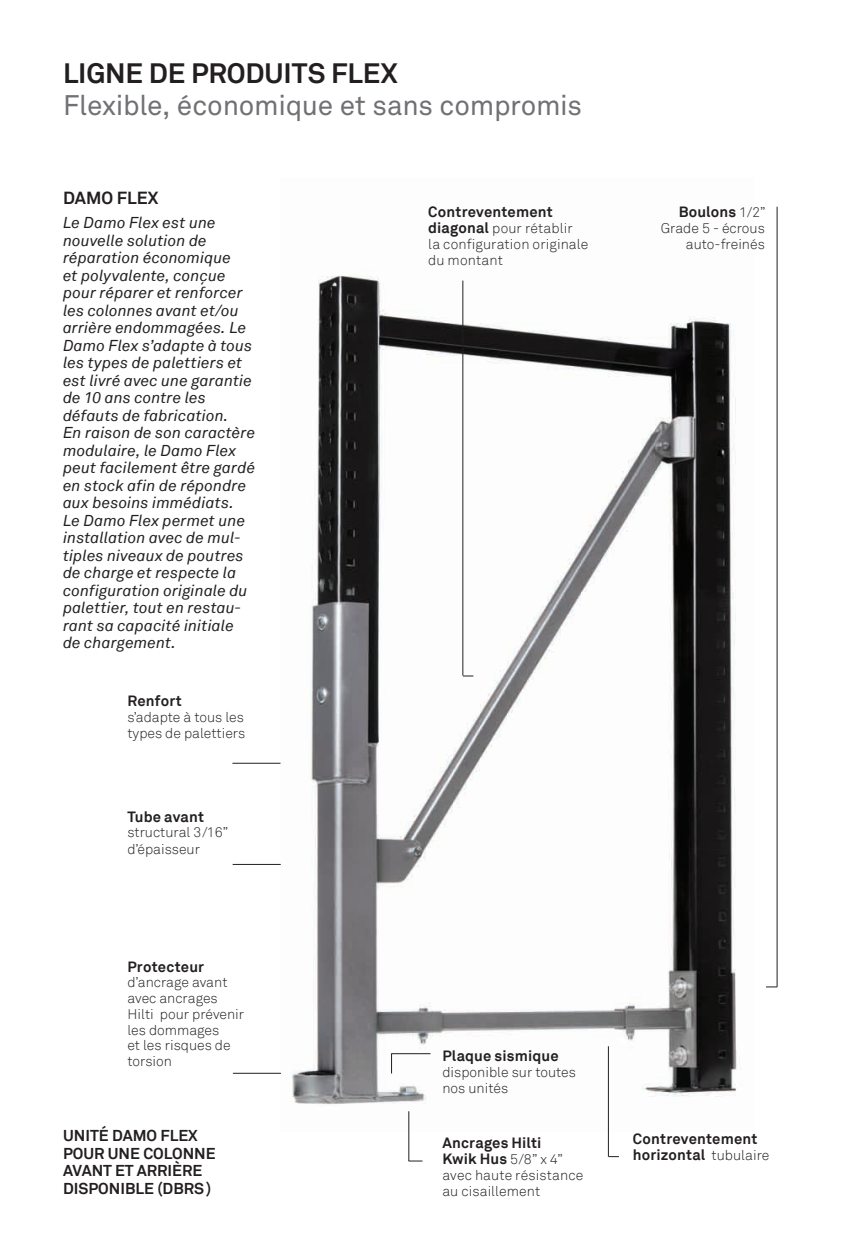
<style>
.page{position:relative;width:851px;height:1260px;background:#fff}
.page>*{position:absolute;margin:0;border:0;box-sizing:border-box;transform-origin:0 0}
.t1{font:28px "Akkurat";letter-spacing:-.01em;color:#717074}
.t2{font:700 28px "Akkurat";letter-spacing:-.005em;color:#231f20}
.Small_Product_Titles{font:700 17.5px "Akkurat";color:#231f20}
.Regular_Text_Boxes{font:italic 15.75px/17.5px "Akkurat";letter-spacing:.005em;color:#231f20}
.Small_Product_Titles-2{font:700 15.75px/17.5px "Akkurat";color:#231f20}
.t3{font:700 14.88px/15.8px "Akkurat";letter-spacing:.01em;color:#231f20}
.t4{font:300 14px/15.8px "Akkurat";color:#231f20}
.s1{font-weight:700;font-size:14.88px}
.s2{font-weight:300;font-size:14px}
</style>
<div class="page">
<img style="left:291px;top:275px;width:446px;height:856px">
<hr style="left:608px;top:1046px;width:1px;height:111px;background:#231f20">
<hr style="left:776px;top:207px;width:1px;height:780px;background:#231f20">
<svg style="left:408px;top:1161px;width:14px;height:1px"></svg>
<hr style="left:408px;top:1111px;width:1px;height:50px;background:#231f20">
<svg style="left:391px;top:1054px;width:1px;height:20px"></svg>
<hr style="left:391px;top:1053px;width:39px;height:1px;background:#231f20">
<hr style="left:462px;top:281px;width:1px;height:395px;background:#231f20">
<hr style="left:232px;top:763px;width:48px;height:1px;background:#231f20">
<hr style="left:233px;top:1073px;width:48px;height:1px;background:#231f20">
<hr style="left:233px;top:864px;width:48px;height:1px;background:#231f20">
<p class="t2" style="left:63px;top:56px;width:336px">LIGNE DE PRODUITS FLEX</p>
<p class="t1" style="left:63px;top:89px;width:520px">Flexible, économique et sans compromis</p>
<p class="Small_Product_Titles" style="left:63px;top:186px;width:97px">DAMO FLEX</p>
<p class="Regular_Text_Boxes" style="left:63px;top:214px;width:194px">Le Damo Flex est une nouvelle solution de réparation économique<br>et polyvalente, conçue pour réparer et renforcer les colonnes avant et/ou arrière endommagées. Le<br>Damo Flex s’adapte à tous les types de palettiers et est livré avec une garantie de 10 ans contre les défauts de fabrication.<br>En raison de son caractère modulaire, le Damo Flex peut facilement être gardé en stock afin de répondre aux besoins immédiats.<br>Le Damo Flex permet une installation avec de mul&shy;tiples niveaux de poutres de charge et respecte la configuration originale du palettier, tout en restau&shy;rant sa capacité initiale de chargement.</p>
<p class="t3" style="left:127px;top:693px;width:56px">Renfort</p>
<p class="t4" style="left:127px;top:710px;width:119px">s’adapte à tous les types de palettiers</p>
<p class="t3" style="left:127px;top:809px;width:78px">Tube avant</p>
<p class="t4" style="left:127px;top:824px;width:102px;line-height:16.8px">structural 3/16” d’épaisseur</p>
<p class="t3" style="left:127px;top:959px;width:78px">Protecteur</p>
<p class="t4" style="left:127px;top:975px;width:118px">d’ancrage avant avec ancrages<br>Hilti pour prévenir les dommages<br>et les risques de torsion</p>
<p class="Small_Product_Titles-2" style="left:63px;top:1127px;width:136px">UNITÉ DAMO FLEX</p>
<p class="Small_Product_Titles-2" style="left:63px;top:1144px;width:154px">POUR UNE COLONNE</p>
<p class="Small_Product_Titles-2" style="left:63px;top:1162px;width:150px">AVANT ET ARRIÈRE<br>DISPONIBLE (DBRS )</p>
<p class="t3" style="left:428px;top:204px;width:126px">Contreventement</p>
<p class="t4" style="left:428px;top:221px;width:161px"><span class="s1">diagonal</span> pour rétablir<br>la configuration originale du montant</p>
<p class="t3" style="left:442px;top:1048px;width:118px">Plaque sismique</p>
<p class="t4" style="left:442px;top:1064px;width:135px">disponible sur toutes nos unités</p>
<p class="t3" style="left:442px;top:1135px;width:122px">Ancrages Hilti<br>Kwik Hus <span class="s2">5/8” x 4”</span></p>
<p class="t4" style="left:442px;top:1167px;width:143px">avec haute résistance au cisaillement</p>
<p class="t3" style="left:678px;top:204px;width:88px">Boulons <span class="s2">1/2”</span></p>
<p class="t4" style="left:660px;top:221px;width:106px;text-align:right">Grade 5 - écrous auto-freinés</p>
<p class="t3" style="left:633px;top:1131px;width:138px">Contreventement horizontal <span class="s2">tubulaire</span></p>
</div>
